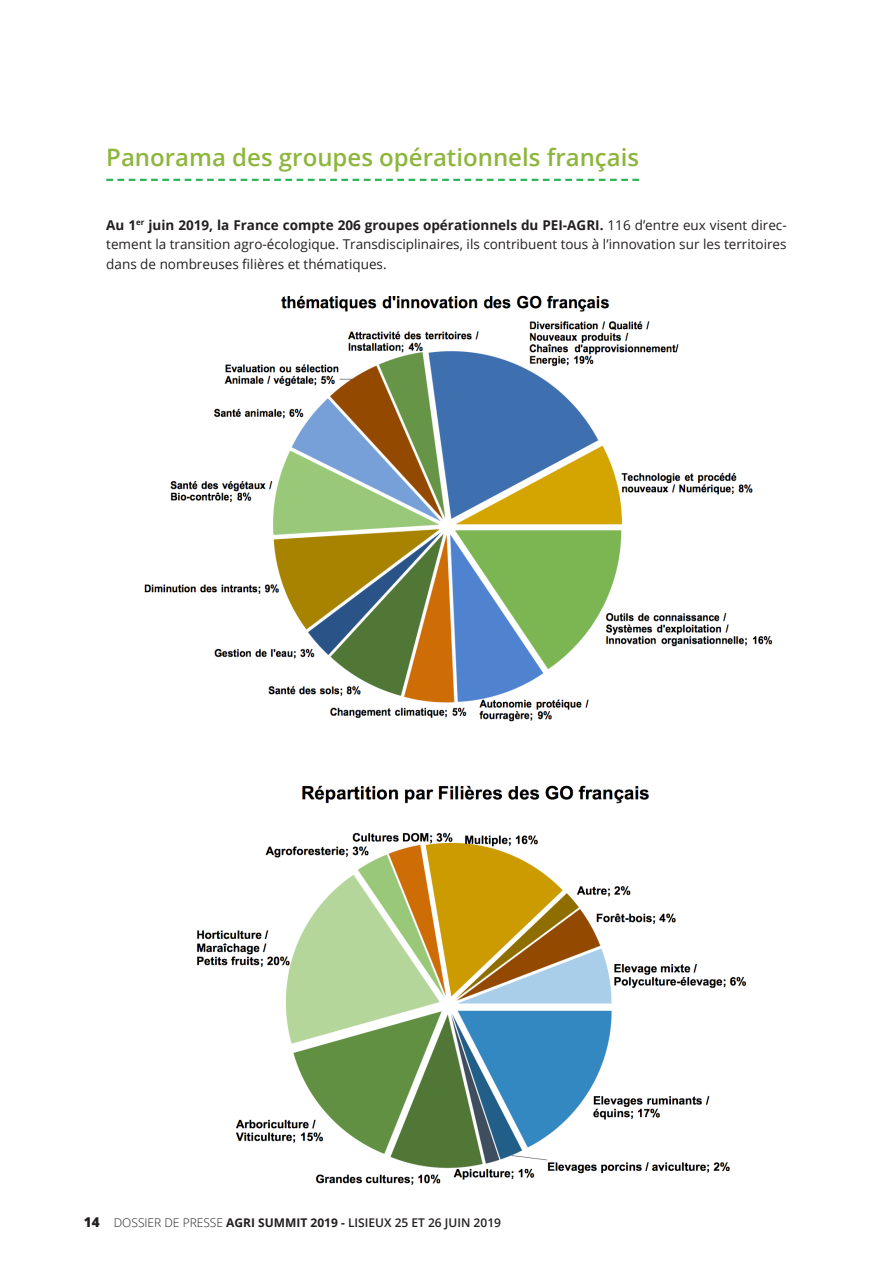
<style>
.page{position:relative;width:893px;height:1263px;background:#fff}
.page>*{position:absolute;margin:0;border:0;box-sizing:border-box;transform-origin:0 0}
._2_sous-titre{font:600 24px "Open Sans";color:#8eb63e}
._4_texte{font:13.5px/19.5px "Open Sans";color:#231f20;text-align:justify}
.t1{font:600 12px "Open Sans";color:#231f20}
.s1{font-weight:700}
.s2{font-weight:800;font-size:13.5px}
.s3{font-weight:300}
</style>
<div class="page">
<svg style="left:106px;top:179px;width:533px;height:2px"></svg>
<img style="left:144px;top:295px;width:629px;height:427px">
<img style="left:196px;top:785px;width:550px;height:400px">
<p class="_2_sous-titre" style="left:106px;top:141px;width:534px">Panorama des groupes opérationnels français</p>
<p class="_4_texte" style="left:106px;top:215px;width:682px"><span class="s1">Au 1</span><sup>er</sup> <span class="s1">juin 2019, la France compte 206 groupes opérationnels du PEI-AGRI.</span> 116 d’entre eux visent direc&shy;tement la transition agro-écologique. Transdisciplinaires, ils contribuent tous à l’innovation sur les territoires dans de nombreuses filières et thématiques.</p>
<p class="t1" style="left:84px;top:1215px;width:419px"><span class="s2">14</span> <span class="s3">DOSSIER DE PRESSE</span> <span class="s1">AGRI SUMMIT 2019 -</span> LISIEUX 25 ET 26 JUIN 2019</p>
</div>
